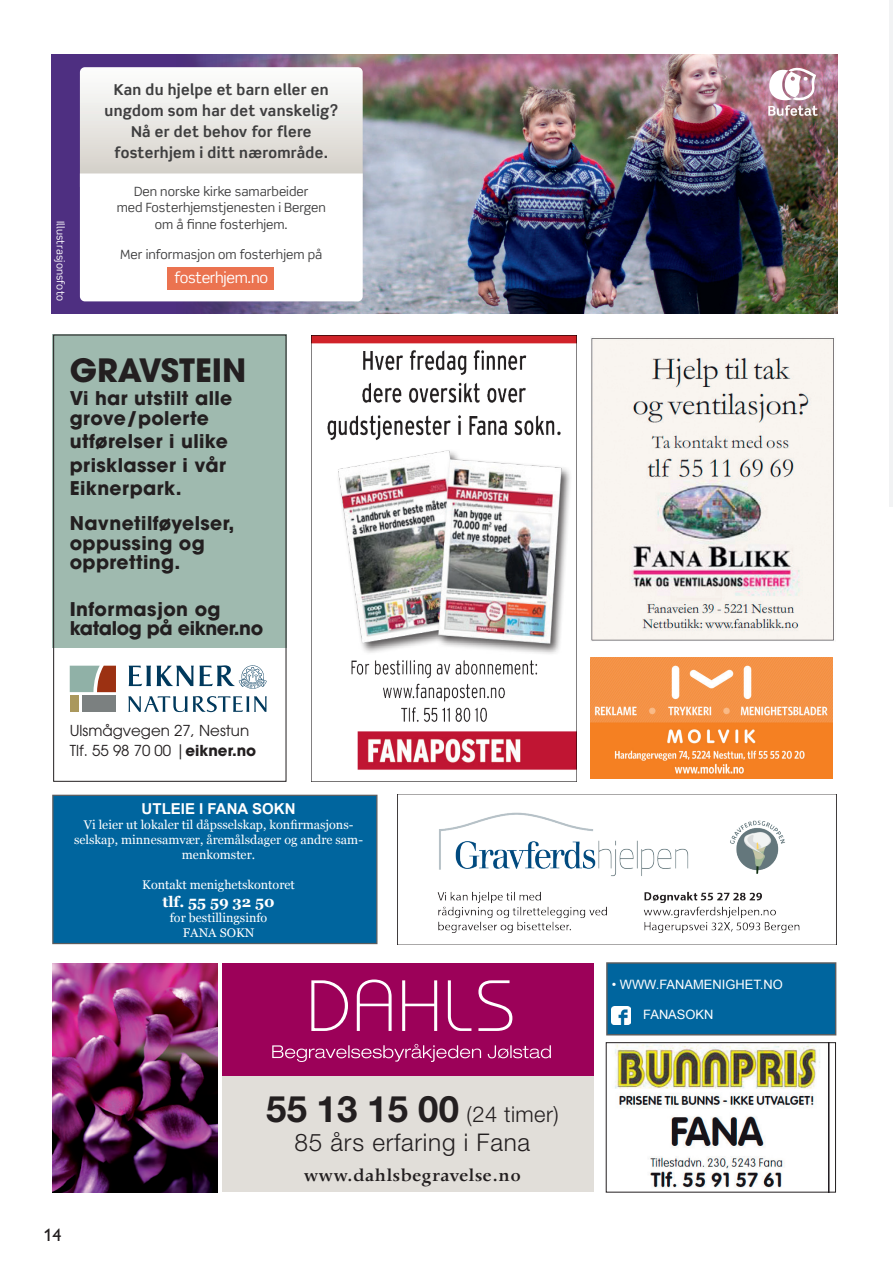
<style>
.page{position:relative;width:893px;height:1263px;background:#fff}
.page>*{position:absolute;margin:0;border:0;box-sizing:border-box;transform-origin:0 0}
.t1{font:700 31.95px "ITC Avant Garde Pro";color:#231f20}
.t2{font:300 24.3px "Helvetica Neue";letter-spacing:.03em;color:#231f20}
.t3{font:300 21.9px "Helvetica Neue";letter-spacing:.02em;color:#231f20}
.t4{font:600 19.5px "Apollo";letter-spacing:.01em;color:#231f20}
.t5{font:700 18.75px/19.5px "ITC Avant Garde Pro";letter-spacing:.02em;color:#231f20}
.t6{font:700 18.75px/19.5px "ITC Avant Garde Pro";letter-spacing:-.015em;color:#231f20}
.t7{font:500 18px "Gill Sans Nova";color:#231f20}
.t8{font:700 15px/21px "Scene Std";letter-spacing:.02em;color:#3e3e3f;text-align:center}
.t9{font:15px/19.5px "ITC Avant Garde Pro";color:#231f20}
.t10{font:700 15px "Arial";color:#fff}
.t11{font:15px "Scene Std";letter-spacing:-.02em;color:#fff}
.t12{font:700 15px "Georgia";color:#fff}
.t13{font:12.9px "Arial";color:#fff}
.t14{font:12.75px/16.5px "Scene Std";color:#3e3e3f;text-align:center}
.t15{font:12.45px/15px "Georgia";color:#fff;text-align:center}
.t16{font:10.5px "Scene Std";letter-spacing:.01em;color:#fff}
.s1{font-weight:700}
.s2{font-weight:700;font-size:36.6px}
</style>
<div class="page">
<div style="left:222px;top:1013px;width:372px;height:179px;background:#e1ded9"></div>
<img style="left:52px;top:963px;width:165px;height:229px">
<div style="left:222px;top:963px;width:372px;height:113px;background:#9c0159"></div>
<svg style="left:448px;top:980px;width:23px;height:51px"></svg>
<svg style="left:478px;top:980px;width:34px;height:51px"></svg>
<svg style="left:402px;top:980px;width:35px;height:51px"></svg>
<svg style="left:357px;top:979px;width:35px;height:52px"></svg>
<svg style="left:311px;top:980px;width:37px;height:51px"></svg>
<svg style="left:272px;top:1044px;width:279px;height:18px"></svg>
<div style="left:52px;top:795px;width:325px;height:149px;background:#00659e;border:1px solid #5c5c5d"></div>
<div style="left:606px;top:962px;width:230px;height:73px;background:#00659e;border:1px solid #5c5c5d"></div>
<img style="left:612px;top:1006px;width:18px;height:19px">
<img style="left:437px;top:812px;width:363px;height:121px">
<img style="left:615px;top:1044px;width:215px;height:146px">
<div style="left:606px;top:1042px;width:230px;height:150px;border:1px solid #231f20"></div>
<img style="left:591px;top:658px;width:241px;height:120px">
<img style="left:312px;top:336px;width:265px;height:445px">
<img style="left:591px;top:338px;width:243px;height:303px">
<div style="left:53px;top:335px;width:234px;height:313px;background:#9fbaaf"></div>
<svg style="left:129px;top:666px;width:22px;height:20px"></svg>
<svg style="left:128px;top:696px;width:139px;height:16px"></svg>
<svg style="left:157px;top:665px;width:110px;height:24px"></svg>
<div style="left:82px;top:696px;width:34px;height:16px;background:#7b8080"></div>
<div style="left:70px;top:696px;width:9px;height:16px;background:#aa985d"></div>
<svg style="left:70px;top:666px;width:46px;height:26px"></svg>
<div style="left:53px;top:335px;width:233px;height:447px;border:1px solid #231f20"></div>
<div style="left:51px;top:54px;width:787px;height:260px;background:#4e2f81"></div>
<img style="left:153px;top:54px;width:685px;height:260px">
<svg style="left:768px;top:68px;width:50px;height:48px;background:#ceb3bc"></svg>
<svg style="left:80px;top:67px;width:283px;height:234px;background:#f4f3f2"></svg>
<div style="left:167px;top:267px;width:107px;height:23px;background:#eb7350"></div>
<hr style="left:890px;top:0;width:3px;height:507px;background:#f2f3f4">
<p class="t16" style="left:67px;top:221px;width:82px;rotate:90deg">Illustrasjonsfoto</p>
<p class="t8" style="left:105px;top:79px;width:235px">Kan du hjelpe et barn eller en ungdom som har det vanskelig?<br>Nå er det behov for flere fosterhjem i ditt nærområde.</p>
<p class="t14" style="left:117px;top:183px;width:211px">Den norske kirke samarbeider<br>med Fosterhjemstjenesten i Bergen om å finne fosterhjem.</p>
<p class="t14" style="left:120px;top:246px;width:204px">Mer informasjon om fosterhjem på</p>
<p class="t11" style="left:175px;top:268px;width:95px">fosterhjem.no</p>
<p class="t1" style="left:70px;top:349px;width:178px">GRAVSTEIN</p>
<p class="t5" style="left:70px;top:389px;width:164px">Vi har utstilt alle grove/polerte</p>
<p class="t5" style="left:70px;top:429px;width:160px;line-height:23.2px;text-align:justify">utførelser i ulike prisklasser i vår Eiknerpark.</p>
<p class="t5" style="left:70px;top:513px;width:166px">Navnetilføyelser, oppussing og oppretting.</p>
<p class="t6" style="left:70px;top:599px;width:195px">Informasjon og katalog på eikner.no</p>
<p class="t9" style="left:70px;top:720px;width:188px">Ulsmågvegen 27, Nestun<br>Tlf. 55 98 70 00 |<span class="s1">eikner.no</span></p>
<p class="t10" style="left:142px;top:798px;width:155px">UTLEIE I FANA SOKN</p>
<p class="t15" style="left:84px;top:816px;width:271px">Vi leier ut lokaler til dåpsselskap, konfirmasjons-</p>
<p class="t15" style="left:74px;top:831px;width:290px">selskap, minnesamvær, åremålsdager og andre sam&shy;menkomster.</p>
<p class="t15" style="left:142px;top:876px;width:154px">Kontakt menighetskontoret</p>
<p class="t12" style="left:162px;top:890px;width:114px">tlf. 55 59 32 50</p>
<p class="t15" style="left:170px;top:909px;width:99px">for bestillingsinfo</p>
<p class="t15" style="left:183px;top:924px;width:73px">FANA SOKN</p>
<p class="t3" style="left:266px;top:1100px;width:294px"><span class="s2">55 13 15 00</span> (24 timer)</p>
<p class="t2" style="left:295px;top:1127px;width:237px">85 års erfaring i Fana</p>
<h3 class="t7" style="left:44px;top:1223px;width:19px">14</h3>
<p class="t4" style="left:304px;top:1165px;width:219px">www.dahlsbegravelse.no</p>
<p class="t13" style="left:612px;top:976px;width:172px">• WWW.FANAMENIGHET.NO</p>
<p class="t13" style="left:643px;top:1006px;width:72px">FANASOKN</p>
</div>
